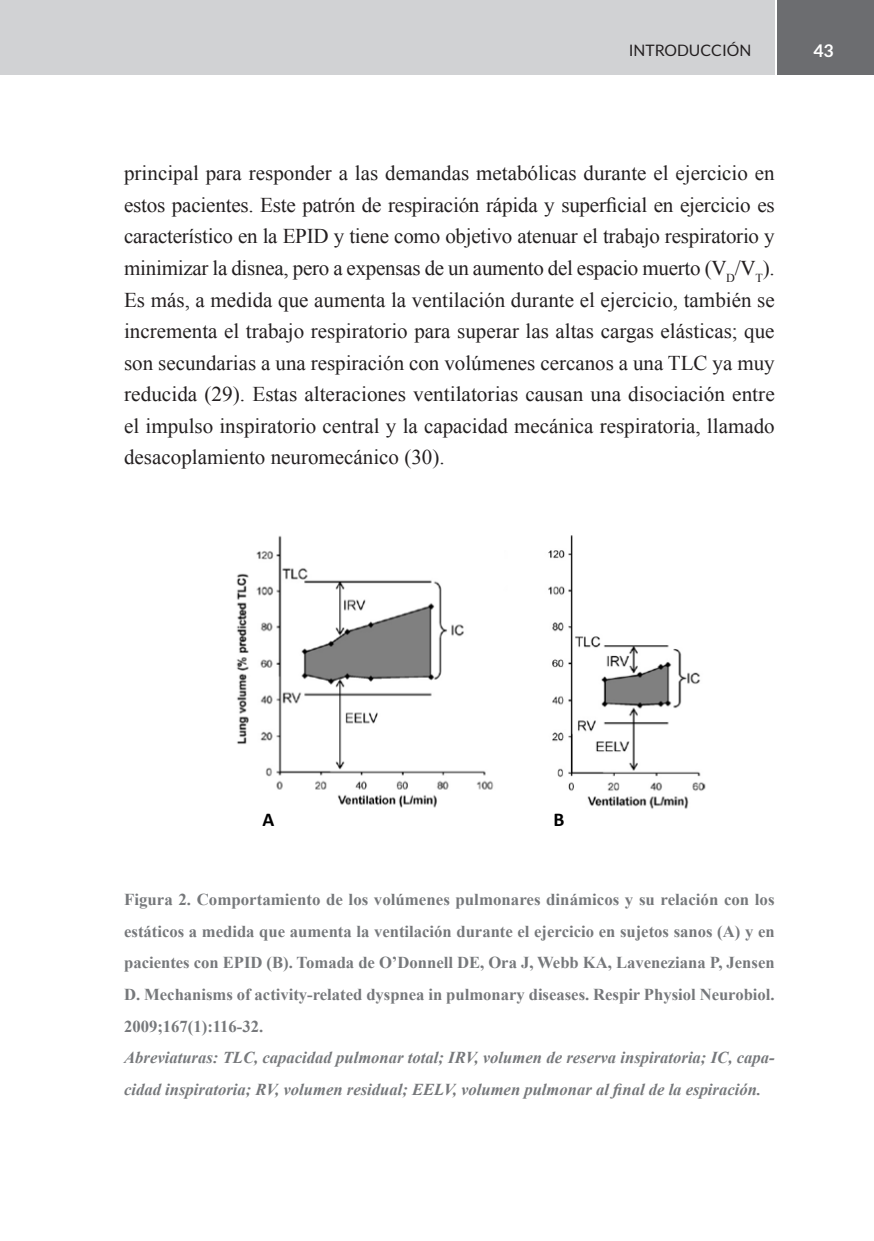
<style>
.page{position:relative;width:874px;height:1241px;background:#fff}
.page>*{position:absolute;margin:0;border:0;box-sizing:border-box;transform-origin:0 0}
.t1{font:21px/31.5px "Times New Roman";color:#231f20;text-align:justify}
.t2{font:700 19.6px "Calibri";color:#000}
.t3{font:700 17.5px "Lato";color:#fff}
.t4{font:700 16.62px/31.5px "Times New Roman";color:#76787b;text-align:justify}
.t5{font:italic 700 16.62px/31.5px "Times New Roman";color:#76787b}
.t6{font:15.75px "Lato";color:#231f20}
</style>
<div class="page">
<div style="left:0;top:0;width:774px;height:74px;background:#d1d2d4"></div>
<div style="left:777px;top:0;width:96px;height:74px;background:#6c6d70"></div>
<img style="left:236px;top:535px;width:470px;height:274px">
<p class="t6" style="left:628px;top:41px;width:124px">INTRODUCCIÓN</p>
<p class="t3" style="left:813px;top:40px;width:22px">43</p>
<p class="t1" style="left:124px;top:157px;width:651px">principal para responder a las demandas metabólicas durante el ejercicio en estos pacientes. Este patrón de respiración rápida y superficial en ejercicio es característico en la EPID y tiene como objetivo atenuar el trabajo respiratorio y minimizar la disnea, pero a expensas de un aumento del espacio muerto (V<sub>D</sub>/V<sub>T</sub>).<br>Es más, a medida que aumenta la ventilación durante el ejercicio, también se incrementa el trabajo respiratorio para superar las altas cargas elásticas; que son secundarias a una respiración con volúmenes cercanos a una TLC ya muy reducida (29). Estas alteraciones ventilatorias causan una disociación entre el impulso inspiratorio central y la capacidad mecánica respiratoria, llamado desacoplamiento neuromecánico (30).</p>
<p class="t2" style="left:262px;top:805px;width:13px">A</p>
<p class="t2" style="left:553px;top:805px;width:12px">B</p>
<p class="t4" style="left:124px;top:883px;width:651px">Figura 2. Comportamiento de los volúmenes pulmonares dinámicos y su relación con los estáticos a medida que aumenta la ventilación durante el ejercicio en sujetos sanos (A) y en pacientes con EPID (B). Tomada de O’Donnell DE, Ora J, Webb KA, Laveneziana P, Jensen D. Mechanisms of activity-related dyspnea in pulmonary diseases. Respir Physiol Neurobiol.<br>2009;167(1):116-32.</p>
<p class="t5" style="left:124px;top:1041px;width:651px">Abreviaturas: TLC, capacidad pulmonar total; IRV, volumen de reserva inspiratoria; IC, capa&shy;cidad inspiratoria; RV, volumen residual; EELV, volumen pulmonar al final de la espiración.</p>
</div>
